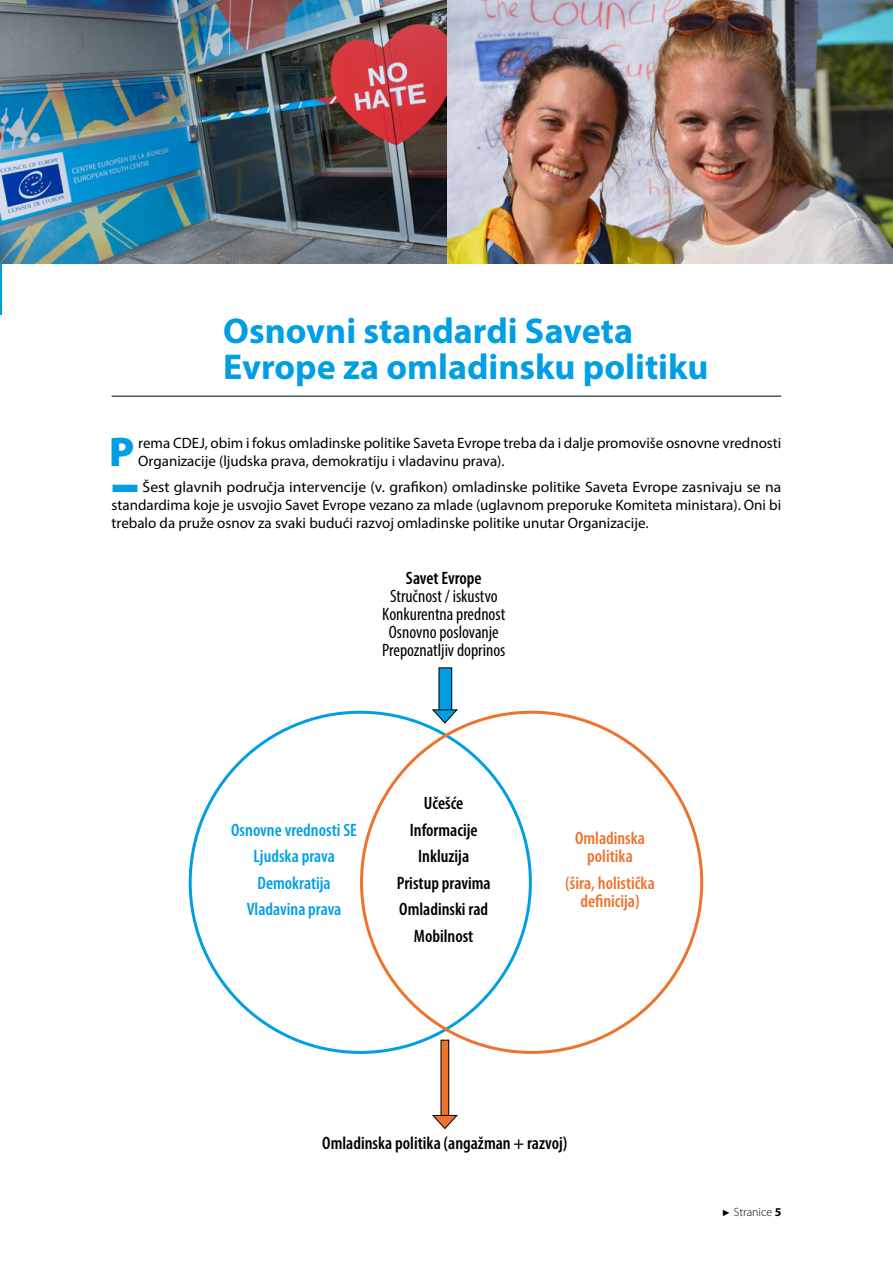
<style>
.page{position:relative;width:893px;height:1263px;background:#fff}
.page>*{position:absolute;margin:0;border:0;box-sizing:border-box;transform-origin:0 0}
.t1{font:900 41.7px "Myriad Pro";color:#009fe3}
.t2{font:700 36px/36px "Myriad Pro";color:#009fe3}
.t3{font:600 condensed 18px/26.5px "Myriad Pro";color:#000;text-align:center}
.t4{font:condensed 18px/18px "Myriad Pro";color:#000;text-align:center}
.t5{font:600 condensed 18px/26.5px "Myriad Pro";color:#009fe3;text-align:center}
.t6{font:600 condensed 18px/18px "Myriad Pro";color:#ee732c;text-align:center}
.t7{font:15px/18px "Myriad Pro";color:#000;text-align:justify;scale:1.04 1}
.t8{font:15px/18px "Myriad Pro";color:#000}
.t9{font:300 12px "Myriad Pro";color:#000}
.s1{color:#009fe3}
.s2{font-family:"Arial";font-weight:400;font-size:9px}
.s3{font-weight:700}
</style>
<div class="page">
<hr style="left:0;top:0;width:1px;height:315px;background:#009fe3">
<hr style="left:112px;top:396px;width:669px;height:1px;background:#000">
<div style="left:439px;top:668px;width:13px;height:42px;background:#009fe3"></div>
<div style="left:439px;top:667px;width:13px;height:44px;border:1px solid #000"></div>
<svg style="left:432px;top:709px;width:26px;height:15px"></svg>
<div style="left:441px;top:1040px;width:8px;height:76px;background:#ee732c"></div>
<svg style="left:432px;top:1115px;width:26px;height:14px"></svg>
<img style="left:0;top:0;width:893px;height:264px">
<h2 class="t2" style="left:223px;top:311px;width:487px">Osnovni standardi Saveta<br>Evrope za omladinsku politiku</h2>
<h1 class="t1" style="left:109px;top:424px;width:27px">P</h1>
<p class="t8" style="left:138px;top:433px;width:645px">rema CDEJ, obim i fokus omladinske politike Saveta Evrope treba da i dalje promoviše osnovne vrednosti<br>Organizacije (ljudska prava, demokratiju i vladavinu prava).</p>
<p class="t7" style="left:112px;top:478px;width:645px"><span class="s1">■</span>Šest glavnih područja intervencije (v. grafikon) omladinske politike Saveta Evrope zasnivaju se na standardima koje je usvojio Savet Evrope vezano za mlade (uglavnom preporuke Komiteta ministara). Oni bi trebalo da pruže osnov za svaki budući razvoj omladinske politike unutar Organizacije.</p>
<p class="t3" style="left:406px;top:564px;width:77px">Savet Evrope</p>
<p class="t4" style="left:382px;top:586px;width:125px">Stručnost / iskustvo<br>Konkurentna prednost<br>Osnovno poslovanje<br>Prepoznatljiv doprinos</p>
<p class="t3" style="left:397px;top:789px;width:95px">Učešće<br>Informacije<br>Inkluzija<br>Pristup pravima<br>Omladinski rad<br>Mobilnost</p>
<p class="t5" style="left:231px;top:816px;width:127px">Osnovne vrednosti SE<br>Ljudska prava<br>Demokratija<br>Vladavina prava</p>
<p class="t6" style="left:575px;top:829px;width:72px">Omladinska politika</p>
<p class="t6" style="left:565px;top:873px;width:91px">(šira, holistička definicija)</p>
<p class="t3" style="left:322px;top:1130px;width:247px">Omladinska politika (angažman + razvoj)</p>
<p class="t9" style="left:722px;top:1205px;width:61px"><span class="s2">►</span> Stranice <span class="s3">5</span></p>
</div>
